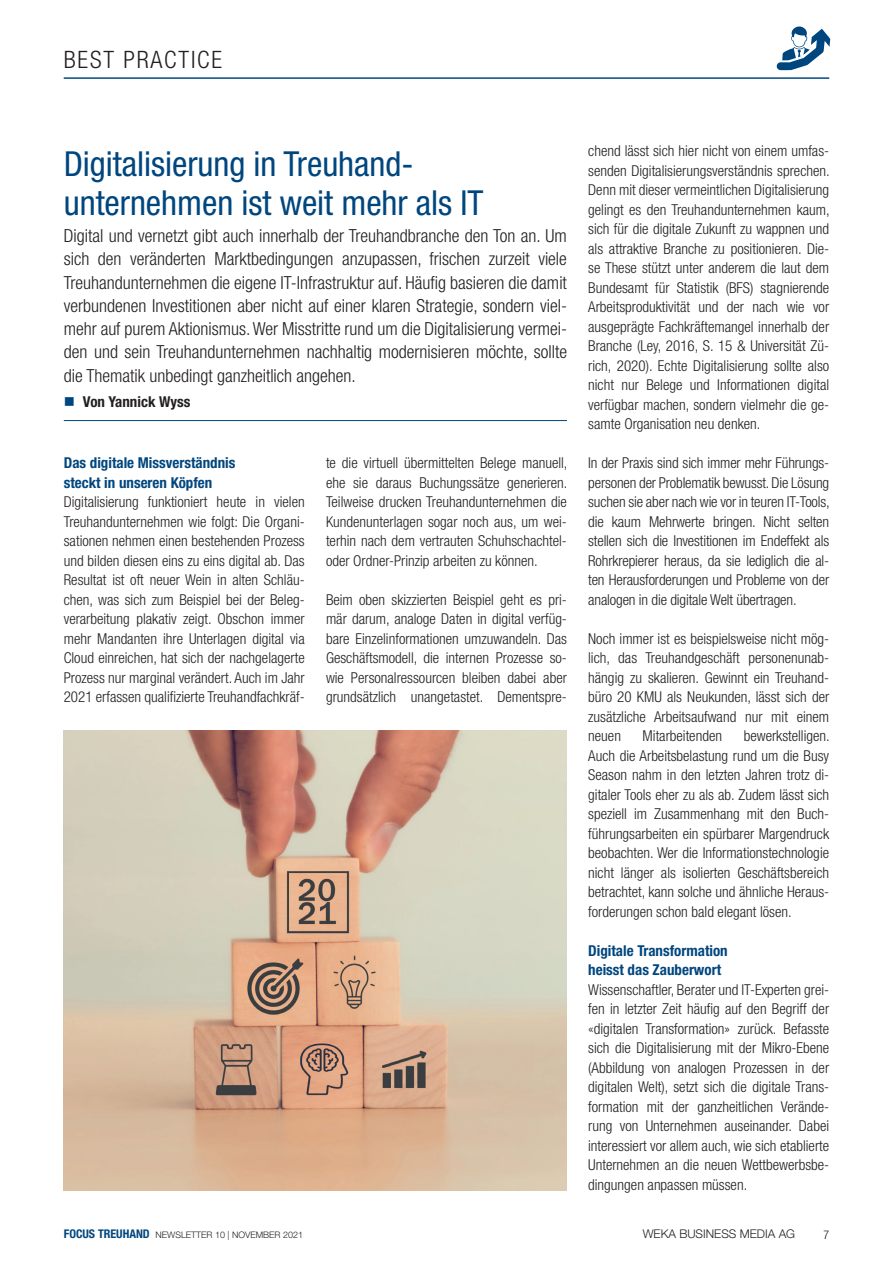
<style>
.page{position:relative;width:893px;height:1263px;background:#fff}
.page>*{position:absolute;margin:0;border:0;box-sizing:border-box;transform-origin:0 0}
.t1{font:condensed 34.5px/39px "Helvetica Neue LT";color:#00467e}
.t2{font:300 condensed 24px "Helvetica Neue LT";letter-spacing:.075em;color:#231f20}
.t3{font:300 condensed 18px/23.2px "Helvetica Neue LT";color:#231f20;text-align:justify}
.t4{font:300 condensed 15px/19.5px "Helvetica Neue LT";color:#231f20;text-align:justify}
.t5{font:700 condensed 15px/19.5px "Helvetica Neue LT";color:#00467e}
.t6{font:700 condensed 15px "Helvetica Neue LT";color:#231f20}
.t7{font:300 12px "Helvetica Neue LT";color:#231f20}
.t8{font:300 condensed 12px "Helvetica Neue LT";color:#231f20}
.t9{font:300 9px "Helvetica Neue LT";color:#231f20}
.s1{font-weight:700;font-stretch:condensed;font-size:12px;color:#00467e}
</style>
<div class="page">
<hr style="left:64px;top:78px;width:765px;height:1px;background:#00467e">
<svg style="left:777px;top:27px;width:53px;height:43px"></svg>
<hr style="left:64px;top:420px;width:503px;height:1px;background:#00467e">
<img style="left:64px;top:730px;width:503px;height:461px">
<h2 class="t2" style="left:64px;top:46px;width:160px">BEST PRACTICE</h2>
<h1 class="t1" style="left:64px;top:144px;width:421px">Digitalisierung in Treuhand&shy;unternehmen ist weit mehr als IT</h1>
<p class="t3" style="left:64px;top:224px;width:505px">Digital und vernetzt gibt auch innerhalb der Treuhandbranche den Ton an. Um sich den veränderten Marktbedingungen anzupassen, frischen zurzeit viele Treuhandunternehmen die eigene IT-Infrastruktur auf. Häufig basieren die damit verbundenen Investitionen aber nicht auf einer klaren Strategie, sondern viel&shy;mehr auf purem Aktionismus. Wer Misstritte rund um die Digitalisierung vermei&shy;den und sein Treuhandunternehmen nachhaltig modernisieren möchte, sollte die Thematik unbedingt ganzheitlich angehen.</p>
<p class="t6" style="left:83px;top:393px;width:109px">Von Yannick Wyss</p>
<p class="t5" style="left:64px;top:453px;width:173px">Das digitale Missverständnis steckt in unseren Köpfen</p>
<p class="t4" style="left:64px;top:492px;width:242px">Digitalisierung funktioniert heute in vielen Treuhandunternehmen wie folgt: Die Organi&shy;sationen nehmen einen bestehenden Prozess und bilden diesen eins zu eins digital ab. Das Resultat ist oft neuer Wein in alten Schläu&shy;chen, was sich zum Beispiel bei der Beleg&shy;verarbeitung plakativ zeigt. Obschon immer mehr Mandanten ihre Unterlagen digital via Cloud einreichen, hat sich der nachgelagerte Prozess nur marginal verändert. Auch im Jahr 2021 erfassen qualifizierte Treuhandfachkräf-</p>
<p class="t4" style="left:326px;top:453px;width:243px">te die virtuell übermittelten Belege manuell, ehe sie daraus Buchungssätze generieren.<br>Teilweise drucken Treuhandunternehmen die Kundenunterlagen sogar noch aus, um wei&shy;terhin nach dem vertrauten Schuhschachtel&shy;oder Ordner-Prinzip arbeiten zu können.</p>
<p class="t4" style="left:326px;top:589px;width:242px">Beim oben skizzierten Beispiel geht es pri&shy;mär darum, analoge Daten in digital verfüg&shy;bare Einzelinformationen umzuwandeln. Das Geschäftsmodell, die internen Prozesse so&shy;wie Personalressourcen bleiben dabei aber grundsätzlich unangetastet. Dementspre-</p>
<p class="t4" style="left:588px;top:141px;width:243px">chend lässt sich hier nicht von einem umfas&shy;senden Digitalisierungsverständnis sprechen.<br>Denn mit dieser vermeintlichen Digitalisierung gelingt es den Treuhandunternehmen kaum, sich für die digitale Zukunft zu wappnen und als attraktive Branche zu positionieren. Die&shy;se These stützt unter anderem die laut dem Bundesamt für Statistik (BFS) stagnierende Arbeitsproduktivität und der nach wie vor ausgeprägte Fachkräftemangel innerhalb der Branche (Ley, 2016, S. 15 &amp; Universität Zü&shy;rich, 2020). Echte Digitalisierung sollte also nicht nur Belege und Informationen digital verfügbar machen, sondern vielmehr die ge&shy;samte Organisation neu denken.</p>
<p class="t4" style="left:588px;top:453px;width:243px">In der Praxis sind sich immer mehr Führungs&shy;personen der Problematik bewusst. Die Lösung suchen sie aber nach wie vor in teuren IT-Tools, die kaum Mehrwerte bringen. Nicht selten stellen sich die Investitionen im Endeffekt als Rohrkrepierer heraus, da sie lediglich die al&shy;ten Herausforderungen und Probleme von der analogen in die digitale Welt übertragen.</p>
<p class="t4" style="left:588px;top:628px;width:242px">Noch immer ist es beispielsweise nicht mög&shy;lich, das Treuhandgeschäft personenunab&shy;hängig zu skalieren. Gewinnt ein Treuhand&shy;büro 20 KMU als Neukunden, lässt sich der zusätzliche Arbeitsaufwand nur mit einem neuen</p>
<p class="t4" style="left:588px;top:726px;width:243px;text-indent:155px">bewerkstelligen.<br>Auch die Arbeitsbelastung rund um die Busy Season nahm in den letzten Jahren trotz di&shy;gitaler Tools eher zu als ab. Zudem lässt sich speziell im Zusammenhang mit den Buch&shy;führungsarbeiten ein spürbarer Margendruck beobachten. Wer die Informationstechnologie nicht länger als isolierten Geschäftsbereich betrachtet, kann solche und ähnliche Heraus&shy;forderungen schon bald elegant lösen.</p>
<p class="t5" style="left:588px;top:940px;width:141px">Digitale Transformation heisst das Zauberwort</p>
<p class="t4" style="left:588px;top:979px;width:242px">Wissenschaftler, Berater und IT-Experten grei&shy;fen in letzter Zeit häufig auf den Begriff der «digitalen Transformation» zurück. Befasste sich die Digitalisierung mit der Mikro-Ebene (Abbildung von analogen Prozessen in der digitalen Welt), setzt sich die digitale Trans&shy;formation mit der ganzheitlichen Verände&shy;rung von Unternehmen auseinander. Dabei interessiert vor allem auch, wie sich etablierte Unternehmen an die neuen Wettbewerbsbe&shy;dingungen anpassen müssen.</p>
<p class="t4" style="left:643px;top:726px;width:81px">Mitarbeitenden</p>
<p class="t9" style="left:64px;top:1229px;width:241px"><span class="s1">FOCUS TREUHAND</span> NEWSLETTER 10 | NOVEMBER 2021</p>
<p class="t7" style="left:643px;top:1227px;width:154px">WEKA BUSINESS MEDIA AG</p>
<p class="t8" style="left:823px;top:1227px;width:7px">7</p>
</div>
